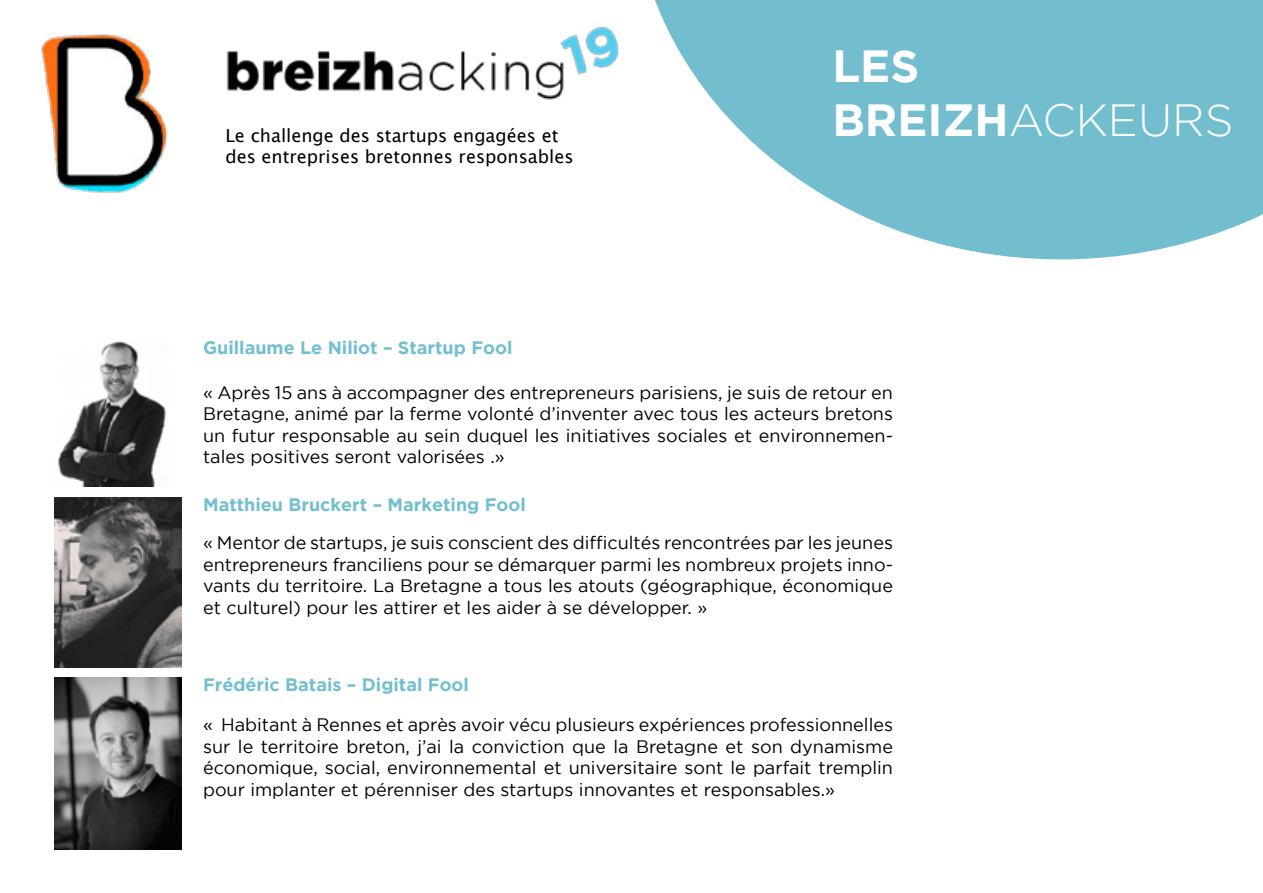
<style>
.page{position:relative;width:1263px;height:893px;background:#fff}
.page>*{position:absolute;margin:0;border:0;box-sizing:border-box;transform-origin:0 0}
.t1{font:300 45px "Gotham";color:#fff}
.t2{font:700 45px "Gotham";color:#fff}
.t3{font:18px/21.6px "Gotham";color:#000;text-align:justify}
.t4{font:700 18px "Gotham";color:#72bfcf}
.t5{font:18px "Lucida Grande";color:#000}
.s1{font-weight:700}
</style>
<div class="page">
<svg style="left:655px;top:0;width:608px;height:259px;fill:#72bece"></svg>
<img style="left:41px;top:34px;width:127px;height:159px">
<img style="left:226px;top:27px;width:393px;height:73px">
<img style="left:58px;top:341px;width:109px;height:146px">
<img style="left:54px;top:497px;width:128px;height:170px">
<img style="left:54px;top:678px;width:128px;height:171px">
<p class="t5" style="left:225px;top:125px;width:334px">Le challenge des startups engagées et</p>
<p class="t5" style="left:225px;top:147px;width:350px">des entreprises bretonnes responsables</p>
<p class="t4" style="left:203px;top:338px;width:311px">Guillaume Le Niliot – Startup Fool</p>
<h1 class="t2" style="left:832px;top:40px;width:88px">LES</h1>
<h1 class="t1" style="left:832px;top:95px;width:403px"><span class="s1">BREIZH</span>ACKEURS</h1>
<p class="t3" style="left:203px;top:381px;width:691px">« Après 15 ans à accompagner des entrepreneurs parisiens, je suis de retour en Bretagne, animé par la ferme volonté d’inventer avec tous les acteurs bretons un futur responsable au sein duquel les initiatives sociales et environnemen&shy;tales positives seront valorisées .»</p>
<p class="t4" style="left:203px;top:494px;width:324px">Matthieu Bruckert – Marketing Fool</p>
<p class="t3" style="left:203px;top:531px;width:691px">« Mentor de startups, je suis conscient des difficultés rencontrées par les jeunes entrepreneurs franciliens pour se démarquer parmi les nombreux projets inno&shy;vants du territoire. La Bretagne a tous les atouts (géographique, économique et culturel) pour les attirer et les aider à se développer. »</p>
<p class="t4" style="left:203px;top:674px;width:267px">Frédéric Batais – Digital Fool</p>
<p class="t3" style="left:203px;top:713px;width:691px">« Habitant à Rennes et après avoir vécu plusieurs expériences professionnelles sur le territoire breton, j’ai la conviction que la Bretagne et son dynamisme économique, social, environnemental et universitaire sont le parfait tremplin pour implanter et pérenniser des startups innovantes et responsables.»</p>
</div>
